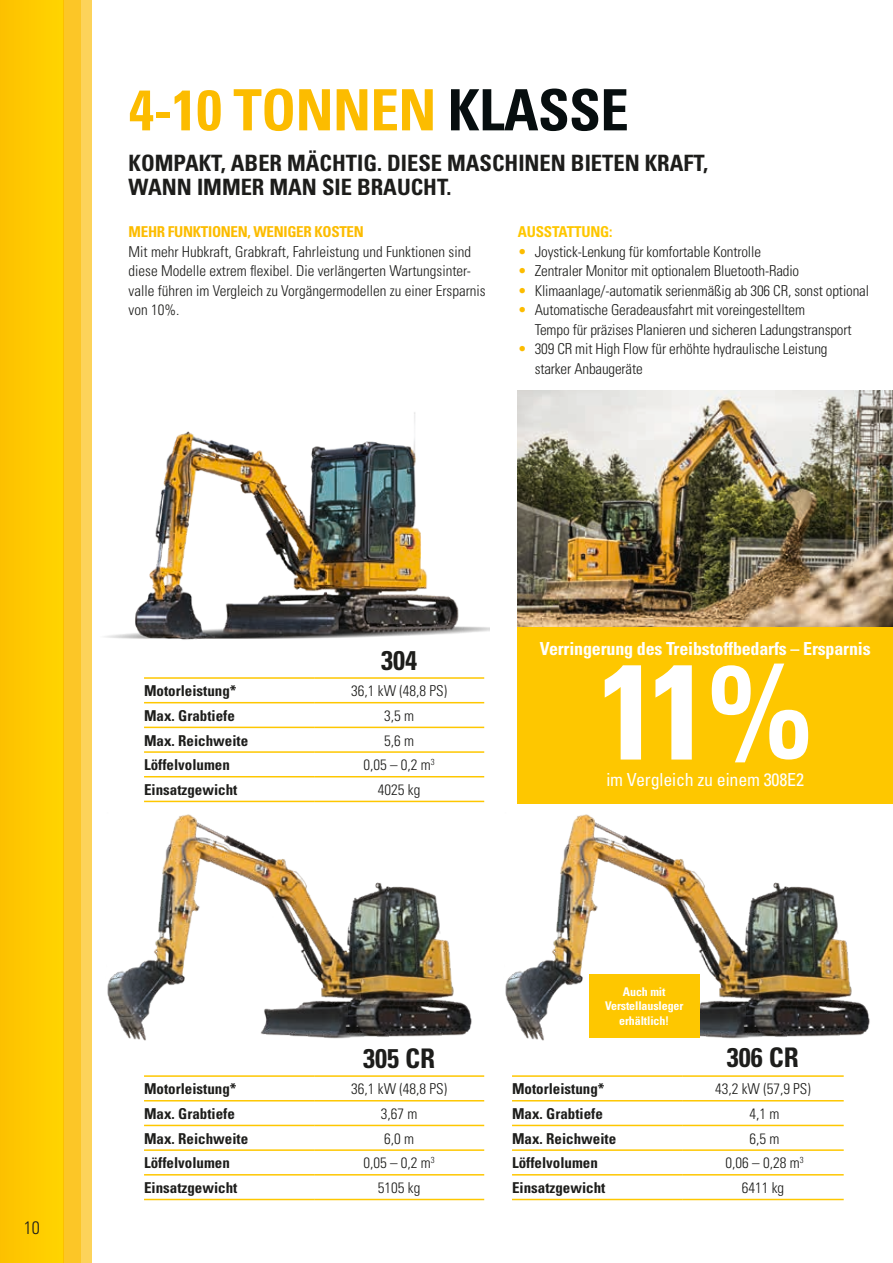
<style>
.page{position:relative;width:893px;height:1263px;background:#fff}
.page>*{position:absolute;margin:0;border:0;box-sizing:border-box;transform-origin:0 0}
.t1{font:700 condensed 135px "Univers";color:#fff}
.t2{font:700 condensed 57px "Univers";letter-spacing:-.01em;color:#fcbc00}
.t3{font:700 condensed 27px "Univers";color:#1d1d1b}
.t4{font:700 condensed 22.5px/24px "Univers";color:#1d1d1b}
.t5{font:700 condensed 18px "Univers";letter-spacing:-.01em;color:#fff}
.t6{font:condensed 18px "Univers";letter-spacing:-.01em;color:#fff}
.t7{font:300 condensed 18px "Univers";color:#1d1d1b}
.t8{font:300 condensed 15px/19.5px "Univers";letter-spacing:-.01em;color:#1d1d1b}
.t9{font:700 condensed 15px "Univers";color:#1d1d1b}
.t10{font:700 condensed 15px "Univers";letter-spacing:-.02em;color:#fcbc00}
.t11{font:700 condensed 15px "Univers";letter-spacing:-.01em;color:#fec700}
.t12{font:700 condensed 12px/14.4px "Univers";letter-spacing:-.01em;color:#fff;text-align:center}
.s1{color:#070e0f}
.s2{color:#fcbc00}
</style>
<div class="page">
<img style="left:518px;top:390px;width:375px;height:238px">
<div style="left:518px;top:628px;width:375px;height:176px;background:#fec700"></div>
<div style="left:0;top:0;width:64px;height:1263px;background:#ffcb00"></div>
<div style="left:64px;top:0;width:17px;height:1263px;background:#fcc627"></div>
<div style="left:81px;top:0;width:10px;height:1263px;background:#fdd35a"></div>
<hr style="left:314px;top:1075px;width:170px;height:2px;background:#fec700">
<hr style="left:314px;top:1100px;width:170px;height:1px;background:#fec700">
<hr style="left:314px;top:1125px;width:170px;height:1px;background:#fec700">
<hr style="left:314px;top:1149px;width:170px;height:2px;background:#fec700">
<hr style="left:314px;top:1174px;width:170px;height:1px;background:#fec700">
<hr style="left:144px;top:1075px;width:170px;height:2px;background:#fec700">
<hr style="left:144px;top:1100px;width:170px;height:1px;background:#fec700">
<hr style="left:144px;top:1125px;width:170px;height:1px;background:#fec700">
<hr style="left:144px;top:1149px;width:170px;height:2px;background:#fec700">
<hr style="left:144px;top:1174px;width:170px;height:1px;background:#fec700">
<hr style="left:144px;top:1199px;width:170px;height:1px;background:#fec700">
<hr style="left:314px;top:1199px;width:170px;height:1px;background:#fec700">
<hr style="left:314px;top:677px;width:170px;height:2px;background:#fec700">
<hr style="left:314px;top:702px;width:170px;height:1px;background:#fec700">
<hr style="left:314px;top:727px;width:170px;height:1px;background:#fec700">
<hr style="left:314px;top:751px;width:170px;height:2px;background:#fec700">
<hr style="left:314px;top:776px;width:170px;height:1px;background:#fec700">
<hr style="left:144px;top:677px;width:170px;height:2px;background:#fec700">
<hr style="left:144px;top:702px;width:170px;height:1px;background:#fec700">
<hr style="left:144px;top:727px;width:170px;height:1px;background:#fec700">
<hr style="left:144px;top:751px;width:170px;height:2px;background:#fec700">
<hr style="left:144px;top:776px;width:170px;height:1px;background:#fec700">
<hr style="left:144px;top:801px;width:170px;height:1px;background:#fec700">
<hr style="left:314px;top:801px;width:170px;height:1px;background:#fec700">
<hr style="left:682px;top:1075px;width:162px;height:2px;background:#fec700">
<hr style="left:682px;top:1100px;width:162px;height:1px;background:#fec700">
<hr style="left:682px;top:1125px;width:162px;height:1px;background:#fec700">
<hr style="left:682px;top:1149px;width:162px;height:2px;background:#fec700">
<hr style="left:682px;top:1174px;width:162px;height:1px;background:#fec700">
<hr style="left:512px;top:1075px;width:170px;height:2px;background:#fec700">
<hr style="left:512px;top:1100px;width:170px;height:1px;background:#fec700">
<hr style="left:512px;top:1125px;width:170px;height:1px;background:#fec700">
<hr style="left:512px;top:1149px;width:170px;height:2px;background:#fec700">
<hr style="left:512px;top:1174px;width:170px;height:1px;background:#fec700">
<hr style="left:512px;top:1199px;width:170px;height:1px;background:#fec700">
<hr style="left:682px;top:1199px;width:162px;height:1px;background:#fec700">
<img style="left:104px;top:412px;width:386px;height:228px">
<img style="left:505px;top:814px;width:365px;height:227px">
<img style="left:91px;top:806px;width:381px;height:238px">
<div style="left:589px;top:974px;width:110px;height:63px;background:#fec700"></div>
<h2 class="t2" style="left:129px;top:75px;width:502px">4-10 TONNEN <span class="s1">KLASSE</span></h2>
<h3 class="t4" style="left:129px;top:151px;width:581px">KOMPAKT, ABER MÄCHTIG. DIESE MASCHINEN BIETEN KRAFT,<br>WANN IMMER MAN SIE BRAUCHT.</h3>
<p class="t10" style="left:129px;top:223px;width:237px">MEHR FUNKTIONEN, WENIGER KOSTEN</p>
<p class="t8" style="left:129px;top:242px;width:359px">Mit mehr Hubkraft, Grabkraft, Fahrleistung und Funktionen sind diese Modelle extrem flexibel. Die verlängerten Wartungsinter&shy;valle führen im Vergleich zu Vorgängermodellen zu einer Ersparnis von 10%.</p>
<p class="t11" style="left:518px;top:223px;width:96px">AUSSTATTUNG:</p>
<p class="t8" style="left:518px;top:242px;width:245px"><span class="s2">•</span> Joystick-Lenkung für komfortable Kontrolle</p>
<p class="t8" style="left:518px;top:261px;width:283px"><span class="s2">•</span> Zentraler Monitor mit optionalem Bluetooth-Radio</p>
<p class="t8" style="left:518px;top:281px;width:353px"><span class="s2">•</span> Klimaanlage/-automatik serienmäßig ab 306 CR, sonst optional</p>
<p class="t8" style="left:535px;top:300px;width:318px;text-indent:-17px"><span class="s2">•</span> Automatische Geradeausfahrt mit voreingestelltem<br>Tempo für präzises Planieren und sicheren Ladungstransport</p>
<p class="t8" style="left:535px;top:339px;width:294px;text-indent:-17px"><span class="s2">•</span> 309 CR mit High Flow für erhöhte hydraulische Leistung starker Anbaugeräte</p>
<p class="t7" style="left:24px;top:1217px;width:17px">10</p>
<h3 class="t3" style="left:381px;top:643px;width:37px">304</h3>
<p class="t9" style="left:144px;top:682px;width:94px">Motorleistung*</p>
<p class="t8" style="left:351px;top:681px;width:97px">36,1 kW (48,8 PS)</p>
<p class="t9" style="left:144px;top:706px;width:92px">Max. Grabtiefe</p>
<p class="t8" style="left:384px;top:706px;width:31px">3,5 m</p>
<p class="t9" style="left:144px;top:731px;width:106px">Max. Reichweite</p>
<p class="t8" style="left:384px;top:731px;width:31px">5,6 m</p>
<p class="t9" style="left:144px;top:756px;width:87px">Löffelvolumen</p>
<p class="t8" style="left:363px;top:755px;width:73px">0,05 – 0,2 m<sup>3</sup></p>
<p class="t9" style="left:144px;top:780px;width:95px">Einsatzgewicht</p>
<p class="t8" style="left:378px;top:780px;width:44px">4025 kg</p>
<p class="t5" style="left:540px;top:637px;width:332px">Verringerung des Treibstoffbedarfs – Ersparnis</p>
<h1 class="t1" style="left:598px;top:629px;width:216px">11%</h1>
<p class="t6" style="left:606px;top:768px;width:199px">im Vergleich zu einem 308E2</p>
<h3 class="t3" style="left:363px;top:1041px;width:73px">305 CR</h3>
<p class="t9" style="left:144px;top:1080px;width:94px">Motorleistung*</p>
<p class="t8" style="left:351px;top:1079px;width:97px">36,1 kW (48,8 PS)</p>
<p class="t9" style="left:144px;top:1104px;width:92px">Max. Grabtiefe</p>
<p class="t8" style="left:381px;top:1104px;width:38px">3,67 m</p>
<p class="t9" style="left:144px;top:1129px;width:106px">Max. Reichweite</p>
<p class="t8" style="left:384px;top:1129px;width:31px">6,0 m</p>
<p class="t9" style="left:144px;top:1154px;width:87px">Löffelvolumen</p>
<p class="t8" style="left:363px;top:1153px;width:73px">0,05 – 0,2 m<sup>3</sup></p>
<p class="t9" style="left:144px;top:1178px;width:95px">Einsatzgewicht</p>
<p class="t8" style="left:378px;top:1178px;width:44px">5105 kg</p>
<p class="t12" style="left:605px;top:984px;width:80px">Auch mit<br>Verstellausleger erhältlich!</p>
<h3 class="t3" style="left:727px;top:1041px;width:73px">306 CR</h3>
<p class="t9" style="left:512px;top:1080px;width:94px">Motorleistung*</p>
<p class="t8" style="left:715px;top:1079px;width:97px">43,2 kW (57,9 PS)</p>
<p class="t9" style="left:512px;top:1104px;width:92px">Max. Grabtiefe</p>
<p class="t8" style="left:750px;top:1104px;width:31px">4,1 m</p>
<p class="t9" style="left:512px;top:1129px;width:106px">Max. Reichweite</p>
<p class="t8" style="left:750px;top:1128px;width:31px">6,5 m</p>
<p class="t9" style="left:512px;top:1154px;width:87px">Löffelvolumen</p>
<p class="t8" style="left:726px;top:1153px;width:79px">0,06 – 0,28 m<sup>3</sup></p>
<p class="t9" style="left:512px;top:1178px;width:95px">Einsatzgewicht</p>
<p class="t8" style="left:742px;top:1178px;width:44px">6411 kg</p>
</div>
